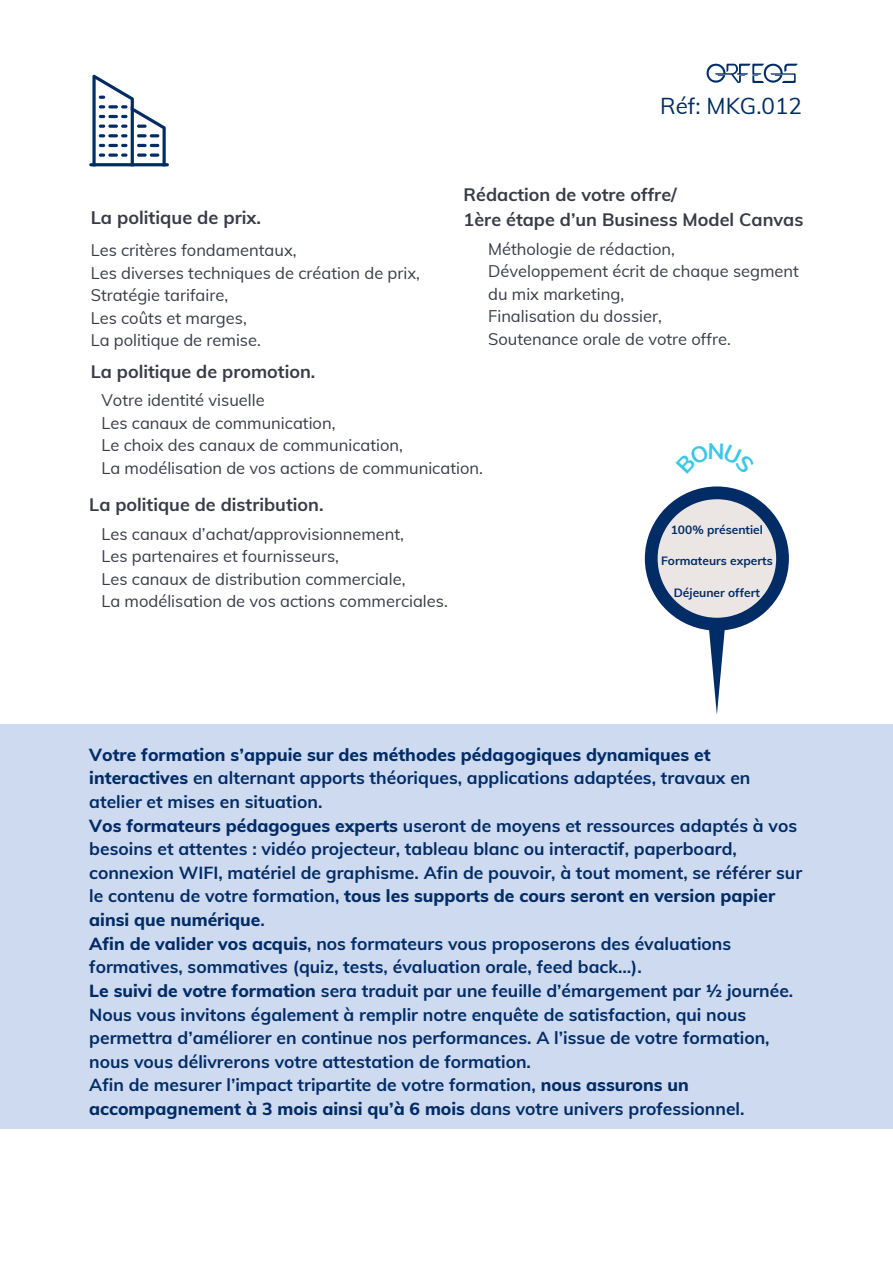
<style>
.page{position:relative;width:893px;height:1264px;background:#fff}
.page>*{position:absolute;margin:0;border:0;box-sizing:border-box;transform-origin:0 0}
.t1{font:22.5px "Muli";color:#012c66}
.t2{font:700 18.15px "Muli";color:#393b47}
.t3{font:700 18px/24.8px "Muli";color:#393b47}
.t4{font:700 17.55px/23.5px "Muli";color:#012c66}
.t5{font:16.5px/22.5px "Muli";color:#393b47}
.t6{font:700 12px "Muli";color:#012c66}
.s1{font-weight:800}
</style>
<div class="page">
<div style="left:0;top:723px;width:892px;height:405px;background:#cddaef"></div>
<hr style="left:89px;top:163px;width:80px;height:3px;background:#012c66;border-radius:2px">
<svg style="left:92px;top:74px;width:74px;height:90px"></svg>
<svg style="left:644px;top:486px;width:144px;height:228px"></svg>
<svg style="left:706px;top:63px;width:91px;height:20px"></svg>
<p class="t2" style="left:91px;top:206px;width:172px">La politique de prix.</p>
<p class="t5" style="left:91px;top:238px;width:331px">Les critères fondamentaux,<br>Les diverses techniques de création de prix,<br>Stratégie tarifaire,<br>Les coûts et marges,<br>La politique de remise.</p>
<p class="t1" style="left:660px;top:92px;width:143px">Réf: MKG.012</p>
<p class="t3" style="left:463px;top:181px;width:341px">Rédaction de votre offre/<br>1ère étape d’un Business Model Canvas</p>
<p class="t5" style="left:488px;top:237px;width:312px">Méthologie de rédaction,<br>Développement écrit de chaque segment du mix marketing,<br>Finalisation du dossier,<br>Soutenance orale de votre offre.</p>
<p class="t3" style="left:91px;top:358px;width:226px">La politique de promotion.</p>
<p class="t5" style="left:101px;top:388px;width:383px">Votre identité visuelle<br>Les canaux de communication,<br>Le choix des canaux de communication,<br>La modélisation de vos actions de communication.</p>
<p class="t3" style="left:89px;top:492px;width:236px">La politique de distribution.</p>
<p class="t5" style="left:101px;top:522px;width:348px">Les canaux d’achat/approvisionnement,<br>Les partenaires et fournisseurs,<br>Les canaux de distribution commerciale,<br>La modélisation de vos actions commerciales.</p>
<p class="t6" style="left:670px;top:521px;width:94px">100% présentiel</p>
<p class="t6" style="left:661px;top:553px;width:113px">Formateurs experts</p>
<p class="t6" style="left:673px;top:584px;width:88px">Déjeuner offert</p>
<p class="t4" style="left:89px;top:742px;width:714px"><span class="s1">Votre formation s’appuie sur des méthodes pédagogiques dynamiques et interactives</span> en alternant apports théoriques, applications adaptées, travaux en atelier et mises en situation.<br><span class="s1">Vos formateurs pédagogues experts</span> useront de moyens et ressources adaptés à vos besoins et attentes : vidéo projecteur, tableau blanc ou interactif, paperboard, connexion WIFI, matériel de graphisme. Afin de pouvoir, à tout moment, se référer sur le contenu de votre formation, <span class="s1">tous les supports de cours seront en version papier ainsi que numérique</span>.<br><span class="s1">Afin de valider vos acquis</span>, nos formateurs vous proposerons des évaluations formatives, sommatives (quiz, tests, évaluation orale, feed back…).<br><span class="s1">Le suivi de votre formation</span> sera traduit par une feuille d’émargement par ½ journée.<br>Nous vous invitons également à remplir notre enquête de satisfaction, qui nous permettra d’améliorer en continue nos performances. A l’issue de votre formation, nous vous délivrerons votre attestation de formation.<br>Afin de mesurer l’impact tripartite de votre formation, <span class="s1">nous assurons un accompagnement à 3 mois ainsi qu’à 6 mois</span> dans votre univers professionnel.</p>
</div>
